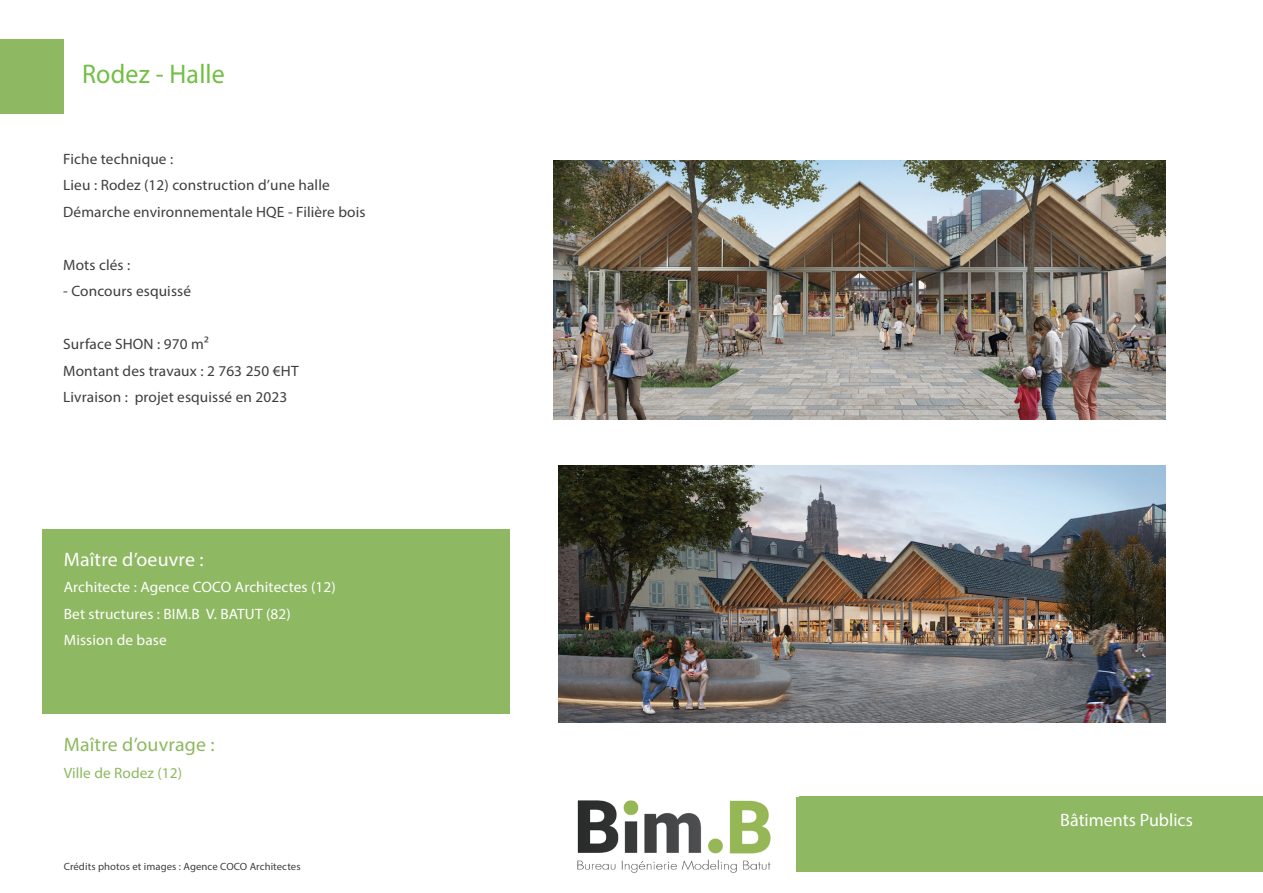
<style>
.page{position:relative;width:1263px;height:893px;background:#fff}
.page>*{position:absolute;margin:0;border:0;box-sizing:border-box;transform-origin:0 0}
.t1{font:27px "Myriad Pro";letter-spacing:.01em;color:#71bf44;scale:.96 1}
.t2{font:19.5px "Myriad Pro";letter-spacing:.01em;color:#8eb861}
.t3{font:19.5px "Myriad Pro";letter-spacing:.01em;color:#fff}
.t4{font:18px "Myriad Pro";color:#fff}
.t5{font:15px/26.5px "Myriad Pro";letter-spacing:.01em;color:#3e3e3f}
.t6{font:15px/26.5px "Myriad Pro";letter-spacing:.01em;color:#fff}
.t7{font:15px "Myriad Pro";letter-spacing:.005em;color:#8eb861}
.t8{font:10.5px "Myriad Pro";letter-spacing:.01em;color:#3e3e3f}
</style>
<div class="page">
<div style="left:799px;top:796px;width:464px;height:76px;background:#8eb861"></div>
<div style="left:0;top:40px;width:64px;height:74px;background:#8eb861"></div>
<div style="left:43px;top:529px;width:467px;height:185px;background:#8eb861"></div>
<img style="left:577px;top:800px;width:194px;height:73px">
<img style="left:553px;top:161px;width:613px;height:258px">
<img style="left:558px;top:466px;width:608px;height:256px">
<h1 class="t1" style="left:82px;top:57px;width:150px">Rodez - Halle</h1>
<p class="t5" style="left:63px;top:145px;width:304px">Fiche technique :<br>Lieu : Rodez (12) construction d’une halle<br>Démarche environnementale HQE - Filière bois</p>
<p class="t5" style="left:63px;top:251px;width:68px">Mots clés :</p>
<p class="t5" style="left:63px;top:277px;width:129px">- Concours esquissé</p>
<p class="t5" style="left:63px;top:330px;width:237px">Surface SHON : 970 m²<br>Montant des travaux : 2 763 250 €HT<br>Livraison : projet esquissé en 2023</p>
<h2 class="t3" style="left:64px;top:547px;width:141px">Maître d’oeuvre :</h2>
<p class="t6" style="left:64px;top:574px;width:274px">Architecte : Agence COCO Architectes (12)<br>Bet structures : BIM.B V. BATUT (82)<br>Mission de base</p>
<h2 class="t2" style="left:64px;top:733px;width:152px">Maître d’ouvrage :</h2>
<p class="t7" style="left:64px;top:763px;width:120px">Ville de Rodez (12)</p>
<p class="t8" style="left:64px;top:860px;width:238px">Crédits photos et images : Agence COCO Architectes</p>
<p class="t4" style="left:1060px;top:809px;width:134px">Bâtiments Publics</p>
</div>
